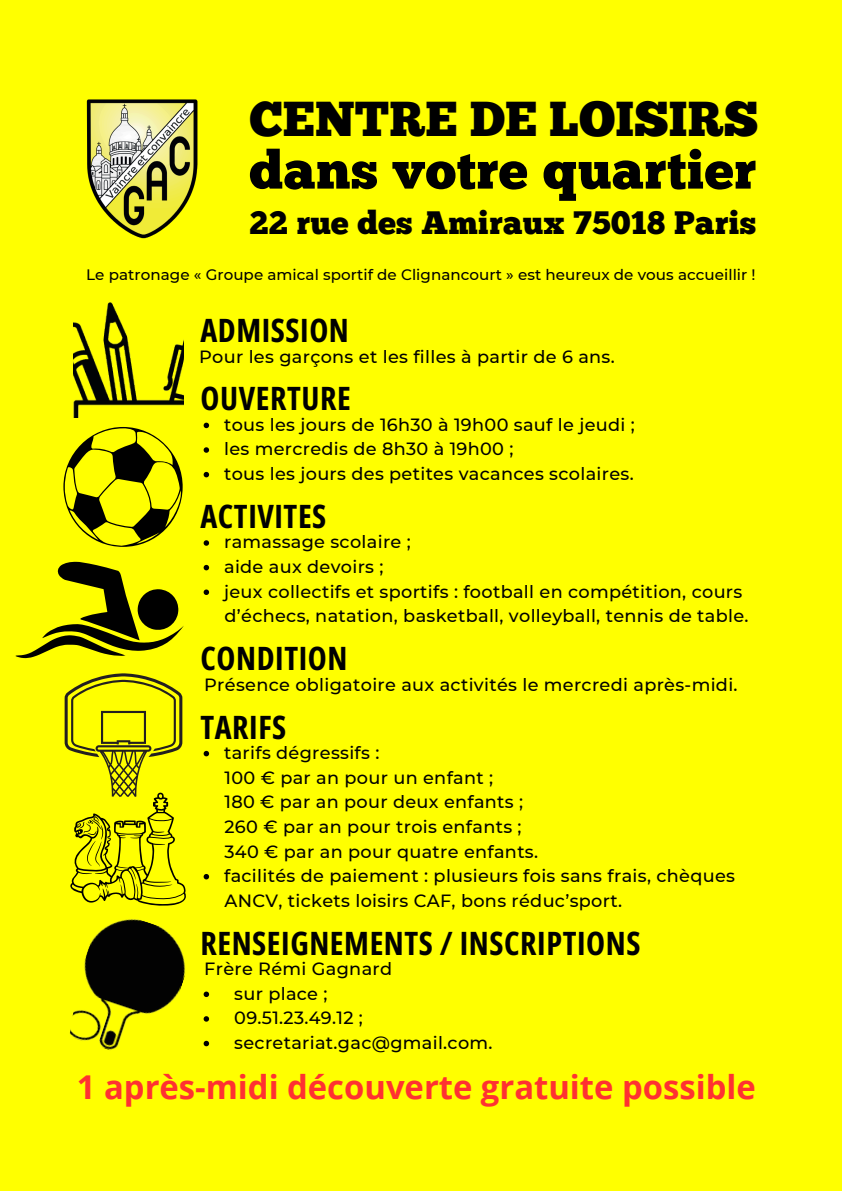
<style>
.page{position:relative;width:842px;height:1191px;background:#fff}
.page>*{position:absolute;margin:0;border:0;box-sizing:border-box;transform-origin:0 0}
.t1{font:53.2px "Chunk Five";letter-spacing:.01em;color:#000}
.t2{font:49px "Chunk Five";color:#000}
.t3{font:700 32.8px "Open Sans";color:#ff3131}
.t4{font:32.4px "Chunk Five";letter-spacing:.01em;color:#000}
.t5{font:700 32.1px "Open Sans Condensed";letter-spacing:.02em;color:#000}
.t6{font:500 17.7px/24.6px "Montserrat";letter-spacing:.02em;color:#000}
.t7{font:500 15.1px "Montserrat";letter-spacing:.005em;color:#000}
</style>
<div class="page">
<div style="left:0;top:0;width:842px;height:1190px;background:#ff0"></div>
<img style="left:86px;top:99px;width:112px;height:140px">
<img style="left:70px;top:919px;width:116px;height:131px">
<img style="left:74px;top:303px;width:109px;height:114px">
<svg style="left:204px;top:422px;width:5px;height:6px"></svg>
<svg style="left:204px;top:447px;width:5px;height:5px"></svg>
<svg style="left:204px;top:472px;width:5px;height:5px"></svg>
<svg style="left:204px;top:540px;width:5px;height:5px"></svg>
<svg style="left:204px;top:565px;width:5px;height:5px"></svg>
<svg style="left:204px;top:589px;width:5px;height:6px"></svg>
<svg style="left:204px;top:750px;width:5px;height:6px"></svg>
<svg style="left:204px;top:874px;width:5px;height:5px"></svg>
<svg style="left:204px;top:991px;width:5px;height:5px"></svg>
<svg style="left:204px;top:1016px;width:5px;height:5px"></svg>
<svg style="left:204px;top:1040px;width:5px;height:6px"></svg>
<svg style="left:15px;top:561px;width:169px;height:97px"></svg>
<svg style="left:65px;top:673px;width:121px;height:233px"></svg>
<svg style="left:63px;top:427px;width:120px;height:120px"></svg>
<p class="t2" style="left:249px;top:99px;width:511px">CENTRE DE LOISIRS</p>
<p class="t1" style="left:249px;top:149px;width:508px">dans votre quartier</p>
<p class="t4" style="left:249px;top:209px;width:508px">22 rue des Amiraux 75018 Paris</p>
<p class="t7" style="left:86px;top:265px;width:671px">Le patronage « Groupe amical sportif de Clignancourt » est heureux de vous accueillir !</p>
<h3 class="t5" style="left:200px;top:307px;width:150px">ADMISSION</h3>
<p class="t6" style="left:199px;top:344px;width:417px">Pour les garçons et les filles à partir de 6 ans.</p>
<h3 class="t5" style="left:200px;top:376px;width:152px">OUVERTURE</h3>
<p class="t6" style="left:224px;top:412px;width:412px">tous les jours de 16h30 à 19h00 sauf le jeudi ; les mercredis de 8h30 à 19h00 ;<br>tous les jours des petites vacances scolaires.</p>
<h3 class="t5" style="left:200px;top:493px;width:127px">ACTIVITES</h3>
<p class="t6" style="left:224px;top:530px;width:526px">ramassage scolaire ;<br>aide aux devoirs ;<br>jeux collectifs et sportifs : football en compétition, cours d’échecs, natation, basketball, volleyball, tennis de table.</p>
<h3 class="t5" style="left:200px;top:636px;width:149px">CONDITION</h3>
<p class="t6" style="left:204px;top:672px;width:535px">Présence obligatoire aux activités le mercredi après-midi.</p>
<h3 class="t5" style="left:200px;top:704px;width:87px">TARIFS</h3>
<p class="t6" style="left:224px;top:740px;width:512px">tarifs dégressifs :<br>100 € par an pour un enfant ;<br>180 € par an pour deux enfants ;<br>260 € par an pour trois enfants ;<br>340 € par an pour quatre enfants.<br>facilités de paiement : plusieurs fois sans frais, chèques ANCV, tickets loisirs CAF, bons réduc’sport.</p>
<h3 class="t5" style="left:200px;top:920px;width:441px">RENSEIGNEMENTS / INSCRIPTIONS</h3>
<p class="t6" style="left:234px;top:956px;width:260px;text-indent:-30px">Frère Rémi Gagnard<br>sur place ;<br>09.51.23.49.12 ; secretariat.gac@gmail.com.</p>
<h5 class="t3" style="left:77px;top:1064px;width:680px">1 après-midi découverte gratuite possible</h5>
</div>
